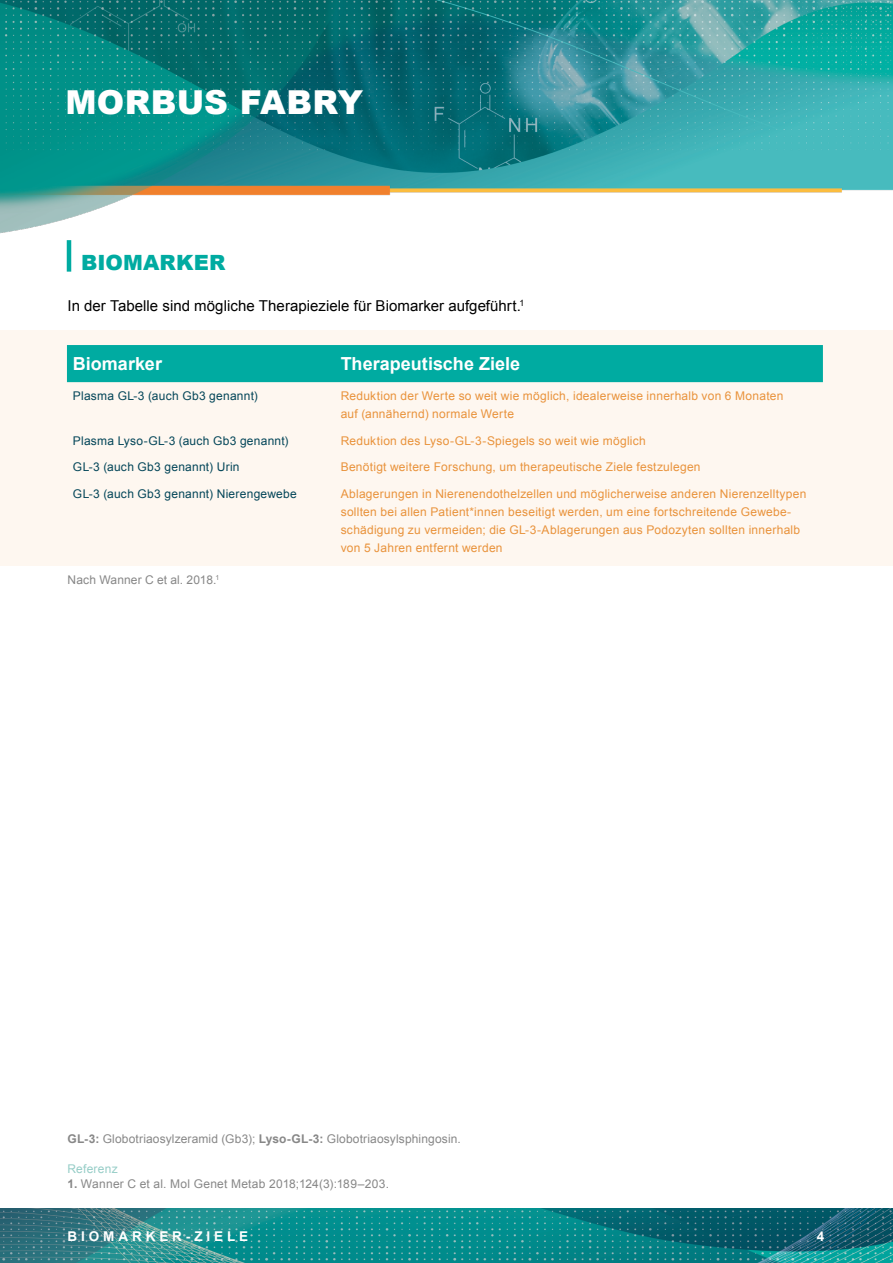
<style>
.page{position:relative;width:893px;height:1263px;background:#fff}
.page>*{position:absolute;margin:0;border:0;box-sizing:border-box;transform-origin:0 0}
.t1{font:900 33px "Arial";letter-spacing:.01em;color:#fff}
.t2{font:900 21px "Arial";letter-spacing:.01em;color:#00aba1}
.t3{font:700 18px "Arial";color:#fff}
.t4{font:15px "Arial";letter-spacing:.005em;color:#000}
.t5{font:700 13.5px "Arial";letter-spacing:.29em;color:#fff}
.t6{font:12px/18px "Arial";letter-spacing:.02em;color:#e9933c}
.t7{font:12px "Arial";letter-spacing:.015em;color:#878787}
.t8{font:12px "Arial";letter-spacing:.02em;color:#044659}
.t9{font:12px "Arial";letter-spacing:.02em;color:#96cdc7}
.s1{font-weight:700}
</style>
<div class="page">
<img style="left:0;top:1209px;width:893px;height:54px">
<img style="left:0;top:0;width:893px;height:269px">
<div style="left:0;top:330px;width:893px;height:236px;background:#fef7f0"></div>
<hr style="left:67px;top:240px;width:4px;height:32px;background:#00aba1">
<div style="left:67px;top:345px;width:756px;height:37px;background:#00aba1"></div>
<h1 class="t1" style="left:65px;top:78px;width:299px">MORBUS FABRY</h1>
<h2 class="t2" style="left:81px;top:247px;width:146px">BIOMARKER</h2>
<p class="t4" style="left:68px;top:296px;width:458px">In der Tabelle sind mögliche Therapieziele für Biomarker aufgeführt.<sup>1</sup></p>
<h3 class="t3" style="left:73px;top:352px;width:91px">Biomarker</h3>
<h3 class="t3" style="left:341px;top:352px;width:181px">Therapeutische Ziele</h3>
<p class="t8" style="left:73px;top:388px;width:186px">Plasma GL-3 (auch Gb3 genannt)</p>
<p class="t6" style="left:341px;top:387px;width:444px">Reduktion der Werte so weit wie möglich, idealerweise innerhalb von 6 Monaten auf (annähernd) normale Werte</p>
<p class="t8" style="left:73px;top:433px;width:217px">Plasma Lyso-GL-3 (auch Gb3 genannt)</p>
<p class="t6" style="left:341px;top:431px;width:307px">Reduktion des Lyso-GL-3-Spiegels so weit wie möglich</p>
<p class="t8" style="left:73px;top:459px;width:168px">GL-3 (auch Gb3 genannt) Urin</p>
<p class="t6" style="left:341px;top:458px;width:361px">Benötigt weitere Forschung, um therapeutische Ziele festzulegen</p>
<p class="t8" style="left:73px;top:486px;width:225px">GL-3 (auch Gb3 genannt) Nierengewebe</p>
<p class="t6" style="left:341px;top:485px;width:467px">Ablagerungen in Nierenendothelzellen und möglicherweise anderen Nierenzelltypen sollten bei allen Patient*innen beseitigt werden, um eine fortschreitende Gewebe&shy;schädigung zu vermeiden; die GL-3-Ablagerungen aus Podozyten sollten innerhalb von 5 Jahren entfernt werden</p>
<p class="t7" style="left:67px;top:572px;width:154px">Nach Wanner C et al. 2018.<sup>1</sup></p>
<p class="t7" style="left:68px;top:1131px;width:395px"><span class="s1">GL-3:</span> Globotriaosylzeramid (Gb3); <span class="s1">Lyso-GL-3:</span> Globotriaosylsphingosin.</p>
<p class="t9" style="left:68px;top:1161px;width:52px">Referenz</p>
<p class="t7" style="left:68px;top:1176px;width:323px"><span class="s1">1.</span> Wanner C et al. Mol Genet Metab 2018;124(3):189–203.</p>
<p class="t5" style="left:68px;top:1227px;width:182px">BIOMARKER-ZIELE</p>
<p class="t5" style="left:817px;top:1227px;width:9px">4</p>
</div>
